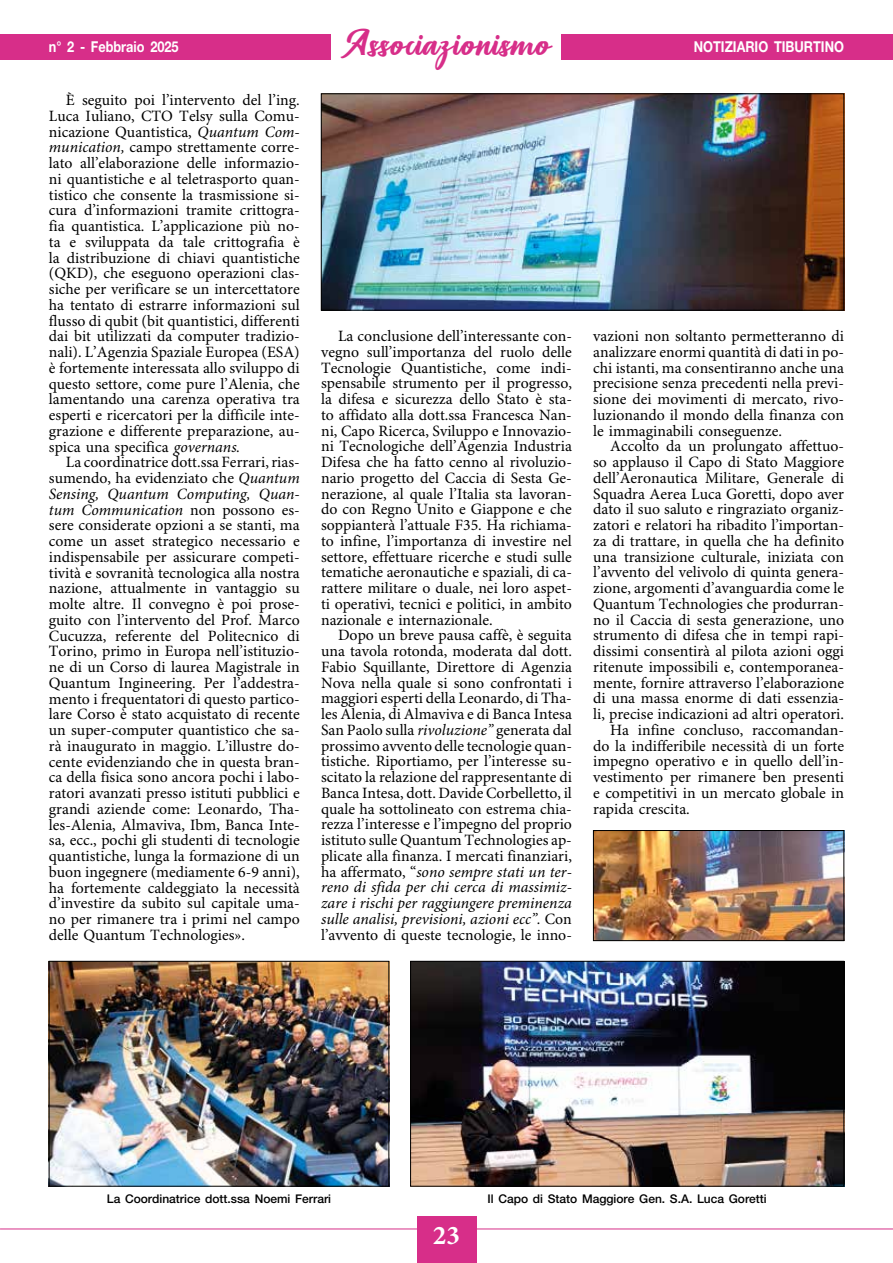
<style>
.page{position:relative;width:893px;height:1263px;background:#fff}
.page>*{position:absolute;margin:0;border:0;box-sizing:border-box;transform-origin:0 0}
.t1{font:36px "Richardine";letter-spacing:.01em;color:#d72e89}
.t2{font:700 27px "Minion Pro";color:#fff}
.t3{font:15.75px/15.8px "Minion Pro";color:#000;text-align:justify}
.t4{font:700 15px "Helvetica Neue LT Std";color:#fff;scale:.85 1}
.t5{font:500 12px "Helvetica Neue LT Std";color:#000}
.s1{font-style:italic}
</style>
<div class="page">
<hr style="left:0;top:1228px;width:893px;height:1px;background:#d72e89">
<div style="left:0;top:34px;width:893px;height:26px;background:#d72e89"></div>
<div style="left:417px;top:1216px;width:59px;height:47px;background:#d72e89"></div>
<div style="left:332px;top:0;width:229px;height:68px;background:#fff"></div>
<img style="left:51px;top:963px;width:336px;height:221px">
<div style="left:49px;top:961px;width:340px;height:225px;border:1px solid #000"></div>
<img style="left:323px;top:96px;width:519px;height:212px">
<div style="left:321px;top:94px;width:523px;height:216px;border:1px solid #000"></div>
<img style="left:412px;top:963px;width:430px;height:221px">
<div style="left:410px;top:961px;width:434px;height:225px;border:1px solid #000"></div>
<img style="left:595px;top:832px;width:247px;height:107px">
<div style="left:593px;top:830px;width:251px;height:111px;border:1px solid #000"></div>
<h1 class="t1" style="left:341px;top:22px;width:213px">Associazionismo</h1>
<p class="t4" style="left:49px;top:38px;width:154px">n° 2 - Febbraio 2025</p>
<p class="t4" style="left:694px;top:38px;width:178px">NOTIZIARIO TIBURTINO</p>
<p class="t3" style="left:49px;top:93px;width:252px;text-indent:17px">È seguito poi l’intervento del l’ing.<br>Luca Iuliano, CTO Telsy sulla Comu&shy;nicazione Quantistica, <span class="s1">Quantum Com&shy;munication,</span> campo strettamente corre&shy;lato all’elaborazione delle informazio&shy;ni quantistiche e al teletrasporto quan&shy;tistico che consente la trasmissione si&shy;cura d’informazioni tramite crittogra&shy;fia quantistica. L’applicazione più no&shy;ta e sviluppata da tale crittografia è la distribuzione di chiavi quantistiche (QKD), che eseguono operazioni clas&shy;siche per verificare se un intercettatore ha tentato di estrarre informazioni sul flusso di qubit (bit quantistici, differenti dai bit utilizzati da computer tradizio&shy;nali). L’Agenzia Spaziale Europea (ESA) è fortemente interessata allo sviluppo di questo settore, come pure l’Alenia, che lamentando una carenza operativa tra esperti e ricercatori per la difficile inte&shy;grazione e differente preparazione, au&shy;spica una specifica <span class="s1">governans.</span></p>
<p class="t3" style="left:49px;top:455px;width:252px;text-indent:17px">La coordinatrice dott.ssa Ferrari, rias&shy;sumendo, ha evidenziato che <span class="s1">Quantum Sensing, Quantum Computing, Quan&shy;tum Communication</span> non possono es&shy;sere considerate opzioni a se stanti, ma come un asset strategico necessario e indispensabile per assicurare competi&shy;tività e sovranità tecnologica alla nostra nazione, attualmente in vantaggio su molte altre. Il convegno è poi prose&shy;guito con l’intervento del Prof. Marco Cucuzza, referente del Politecnico di Torino, primo in Europa nell’istituzio&shy;ne di un Corso di laurea Magistrale in Quantum Ingineering. Per l’addestra&shy;mento i frequentatori di questo partico&shy;lare Corso è stato acquistato di recente un super-computer quantistico che sa&shy;rà inaugurato in maggio. L’illustre do&shy;cente evidenziando che in questa bran&shy;ca della fisica sono ancora pochi i labo&shy;ratori avanzati presso istituti pubblici e grandi aziende come: Leonardo, Tha&shy;les-Alenia, Almaviva, Ibm, Banca Inte&shy;sa, ecc., pochi gli studenti di tecnologie quantistiche, lunga la formazione di un buon ingegnere (mediamente 6-9 anni), ha fortemente caldeggiato la necessità d’investire da subito sul capitale uma&shy;no per rimanere tra i primi nel campo delle Quantum Technologies».</p>
<p class="t3" style="left:321px;top:329px;width:252px;text-indent:17px">La conclusione dell’interessante con&shy;vegno sull’importanza del ruolo delle Tecnologie Quantistiche, come indi&shy;spensabile strumento per il progresso, la difesa e sicurezza dello Stato è sta&shy;to affidato alla dott.ssa Francesca Nan&shy;ni, Capo Ricerca, Sviluppo e Innovazio&shy;ni Tecnologiche dell’Agenzia Industria Difesa che ha fatto cenno al rivoluzio&shy;nario progetto del Caccia di Sesta Ge&shy;nerazione, al quale l’Italia sta lavoran&shy;do con Regno Unito e Giappone e che soppianterà l’attuale F35. Ha richiama&shy;to infine, l’importanza di investire nel settore, effettuare ricerche e studi sulle tematiche aeronautiche e spaziali, di ca&shy;rattere militare o duale, nei loro aspet&shy;ti operativi, tecnici e politici, in ambito nazionale e internazionale.</p>
<p class="t3" style="left:321px;top:628px;width:252px;text-indent:17px">Dopo un breve pausa caffè, è seguita una tavola rotonda, moderata dal dott.<br>Fabio Squillante, Direttore di Agenzia Nova nella quale si sono confrontati i maggiori esperti della Leonardo, di Tha&shy;les Alenia, di Almaviva e di Banca Intesa San Paolo sulla <span class="s1">rivoluzione”</span> generata dal prossimo avvento delle tecnologie quan&shy;tistiche. Riportiamo, per l’interesse su&shy;scitato la relazione del rappresentante di Banca Intesa, dott. Davide Corbelletto, il quale ha sottolineato con estrema chia&shy;rezza l’interesse e l’impegno del proprio istituto sulle Quantum Technologies ap&shy;plicate alla finanza. I mercati finanziari, ha affermato, “<span class="s1">sono sempre stati un ter&shy;reno di sfida per chi cerca di massimiz&shy;zare i rischi per raggiungere preminenza sulle analisi, previsioni, azioni ecc”.</span> Con l’avvento di queste tecnologie, le inno-</p>
<p class="t3" style="left:593px;top:329px;width:252px">vazioni non soltanto permetteranno di analizzare enormi quantità di dati in po&shy;chi istanti, ma consentiranno anche una precisione senza precedenti nella previ&shy;sione dei movimenti di mercato, rivo&shy;luzionando il mondo della finanza con le immaginabili conseguenze.</p>
<p class="t3" style="left:610px;top:439px;width:235px">Accolto da un prolungato affettuo-</p>
<p class="t3" style="left:593px;top:455px;width:252px">so applauso il Capo di Stato Maggiore</p>
<p class="t3" style="left:593px;top:470px;width:252px">dell’Aeronautica Militare, Generale di</p>
<p class="t3" style="left:593px;top:486px;width:252px">Squadra Aerea Luca Goretti, dopo aver</p>
<p class="t3" style="left:593px;top:502px;width:252px">dato il suo saluto e ringraziato organiz-</p>
<p class="t3" style="left:593px;top:518px;width:252px">zatori e relatori ha ribadito l’importan-</p>
<p class="t3" style="left:593px;top:533px;width:252px">za di trattare, in quella che ha definito</p>
<p class="t3" style="left:593px;top:549px;width:252px">una transizione culturale, iniziata con</p>
<p class="t3" style="left:593px;top:565px;width:252px">l’avvento del velivolo di quinta genera-</p>
<p class="t3" style="left:593px;top:581px;width:252px">zione, argomenti d’avanguardia come le</p>
<p class="t3" style="left:593px;top:596px;width:252px">Quantum Technologies che produrran-</p>
<p class="t3" style="left:593px;top:612px;width:252px">no il Caccia di sesta generazione, uno</p>
<p class="t3" style="left:593px;top:628px;width:252px">strumento di difesa che in tempi rapi-</p>
<p class="t3" style="left:593px;top:644px;width:252px">dissimi consentirà al pilota azioni oggi</p>
<p class="t3" style="left:593px;top:659px;width:252px">ritenute impossibili e, contemporanea-</p>
<p class="t3" style="left:593px;top:675px;width:252px">mente, fornire attraverso l’elaborazione</p>
<p class="t3" style="left:593px;top:691px;width:252px">di una massa enorme di dati essenzia-</p>
<p class="t3" style="left:593px;top:707px;width:252px">li, precise indicazioni ad altri operatori.</p>
<p class="t3" style="left:610px;top:722px;width:235px">Ha infine concluso, raccomandan-</p>
<p class="t3" style="left:593px;top:738px;width:252px">do la indifferibile necessità di un forte</p>
<p class="t3" style="left:593px;top:754px;width:252px">impegno operativo e in quello dell’in-</p>
<p class="t3" style="left:593px;top:770px;width:252px">vestimento per rimanere ben presenti</p>
<p class="t3" style="left:593px;top:785px;width:252px">e competitivi in un mercato globale in</p>
<p class="t3" style="left:593px;top:801px;width:98px">rapida crescita.</p>
<p class="t5" style="left:107px;top:1192px;width:226px">La Coordinatrice dott.ssa Noemi Ferrari</p>
<h2 class="t2" style="left:433px;top:1219px;width:28px">23</h2>
<p class="t5" style="left:488px;top:1192px;width:281px">Il Capo di Stato Maggiore Gen. S.A. Luca Goretti</p>
</div>
